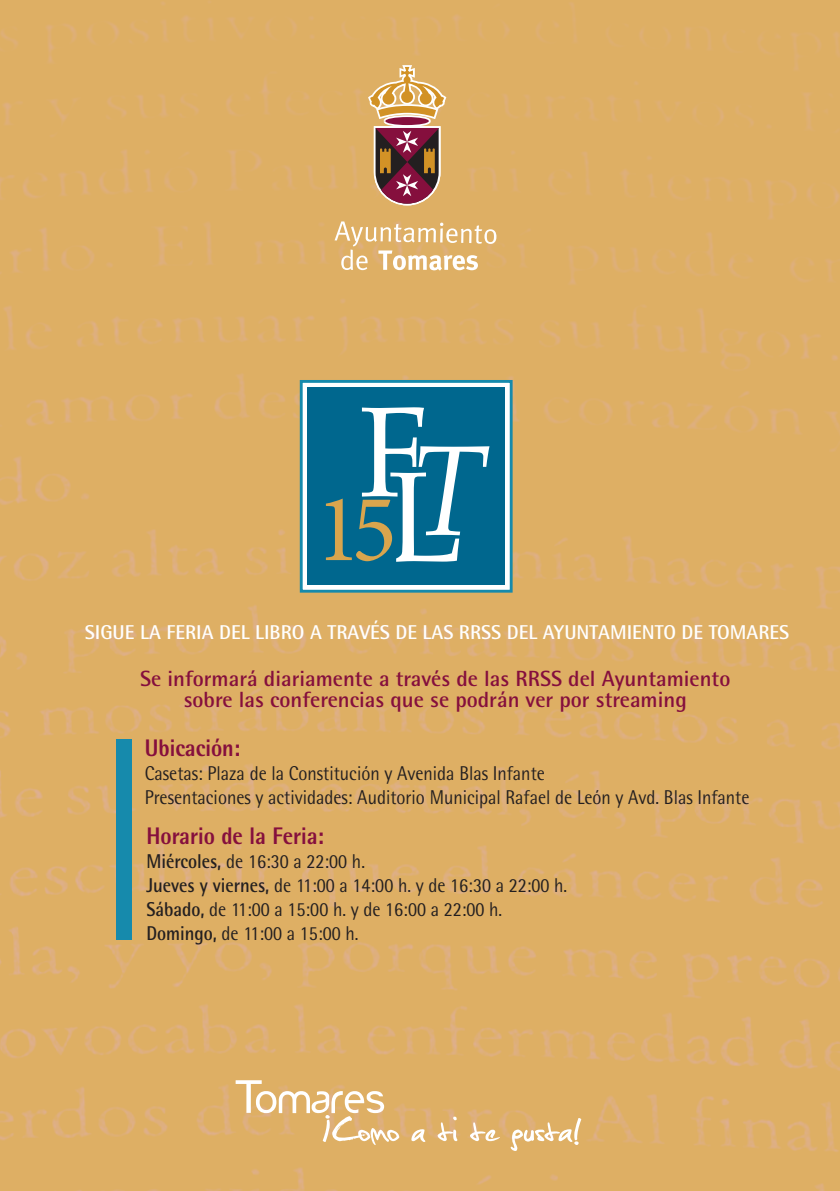
<style>
.page{position:relative;width:840px;height:1191px;background:#fff}
.page>*{position:absolute;margin:0;border:0;box-sizing:border-box;transform-origin:0 0}
.t1{font:800 24px "Rotis Semi Sans";color:#850f3d;scale:.9 1}
.t2{font:700 22px/21px "Rotis Semi Sans";color:#850f3d;text-align:center}
.t3{font:20px/24px "Rotis Semi Sans";color:#231f20;scale:.9 1}
.t4{font:700 20px "Rotis Semi Sans";color:#fff}
.s1{font-weight:700}
</style>
<div class="page">
<img style="left:0;top:0;width:839px;height:1191px">
<div style="left:299px;top:380px;width:213px;height:212px;background:#fff;border:3px solid #168aac"></div>
<div style="left:307px;top:387px;width:197px;height:198px;background:#00678e"></div>
<svg style="left:326px;top:407px;width:163px;height:155px"></svg>
<svg style="left:411px;top:1129px;width:14px;height:13px"></svg>
<svg style="left:437px;top:1116px;width:20px;height:25px"></svg>
<svg style="left:469px;top:1122px;width:30px;height:19px"></svg>
<svg style="left:510px;top:1118px;width:71px;height:33px"></svg>
<svg style="left:235px;top:1080px;width:164px;height:65px;background:#e3bc81"></svg>
<svg style="left:334px;top:221px;width:162px;height:49px"></svg>
<svg style="left:366px;top:63px;width:82px;height:144px;background:#b78462"></svg>
<div style="left:116px;top:738px;width:16px;height:201px;background:#168aac"></div>
<p class="t4" style="left:85px;top:620px;width:705px">SIGUE LA FERIA DEL LIBRO A TRAVÉS DE LAS RRSS DEL AYUNTAMIENTO DE TOMARES</p>
<p class="t2" style="left:140px;top:667px;width:591px">Se informará diariamente a través de las RRSS del Ayuntamiento sobre las conferencias que se podrán ver por streaming</p>
<p class="t1" style="left:145px;top:733px;width:107px">Ubicación:</p>
<p class="t3" style="left:145px;top:761px;width:673px">Casetas: Plaza de la Constitución y Avenida Blas Infante<br>Presentaciones y actividades: Auditorio Municipal Rafael de León y Avd. Blas Infante</p>
<p class="t1" style="left:146px;top:820px;width:199px">Horario de la Feria:</p>
<p class="t3" style="left:146px;top:849px;width:469px"><span class="s1">Miércoles,</span> de 16:30 a 22:00 h.<br><span class="s1">Jueves y viernes,</span> de 11:00 a 14:00 h. y de 16:30 a 22:00 h.<br><span class="s1">Sábado,</span> de 11:00 a 15:00 h. y de 16:00 a 22:00 h.<br><span class="s1">Domingo,</span> de 11:00 a 15:00 h.</p>
</div>
